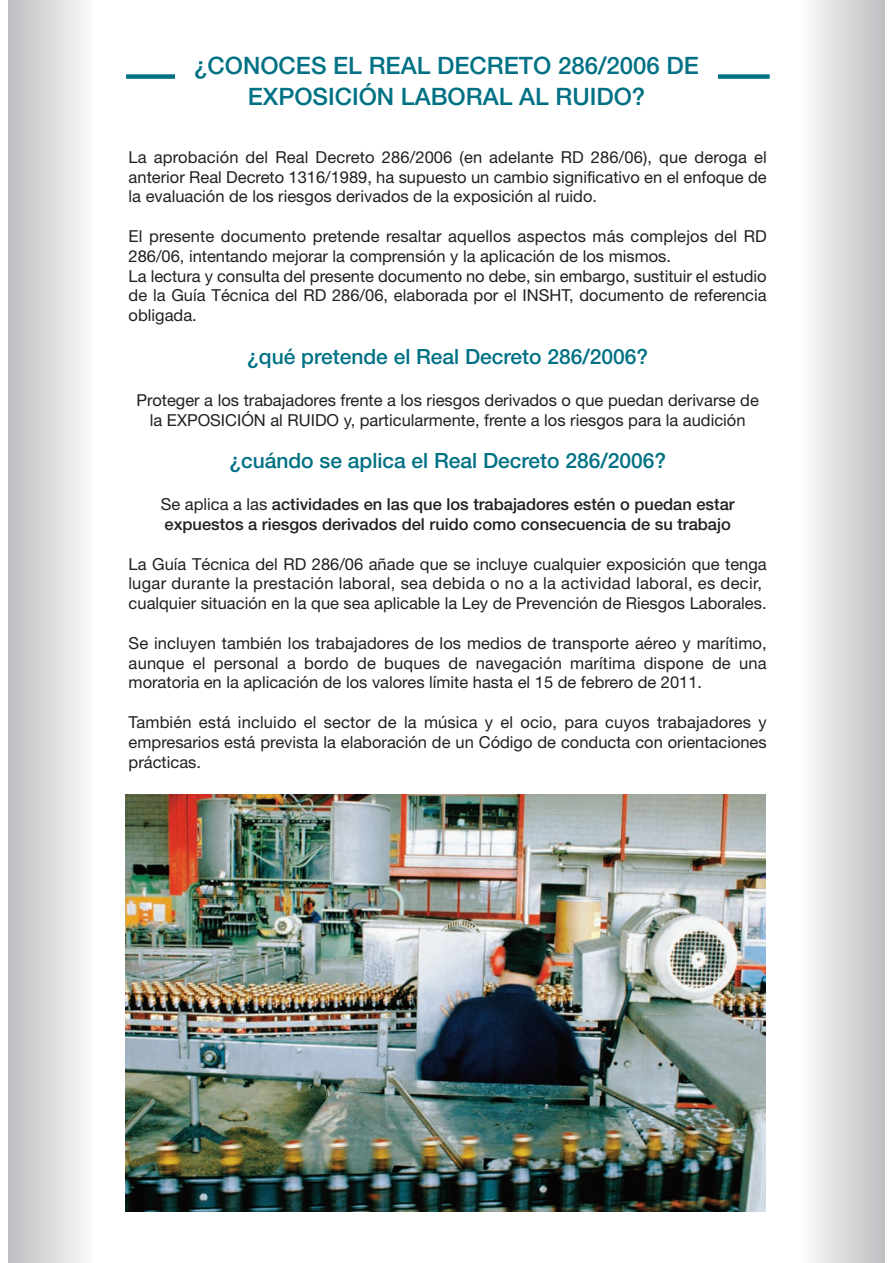
<style>
.page{position:relative;width:893px;height:1263px;background:#fff}
.page>*{position:absolute;margin:0;border:0;box-sizing:border-box;transform-origin:0 0}
.t1{font:500 24px/30.9px "Helvetica Neue";color:#007184;text-align:center}
.t2{font:500 21px "Helvetica Neue";color:#007184}
.t3{font:16.5px/19.8px "Helvetica Neue";color:#231f20;text-align:justify}
.t4{font:500 16.5px/19.8px "Helvetica Neue";color:#231f20}
.s1{font-weight:400}
</style>
<div class="page">
<div style="left:126px;top:74px;width:644px;height:5px;background:#007184"></div>
<div style="left:9px;top:0;width:85px;height:1263px;background:linear-gradient(to right,#bdbec1,#fbfbfc)"></div>
<div style="left:800px;top:0;width:85px;height:1263px;background:linear-gradient(to right,#fcfcfd,#bdbfc1)"></div>
<img style="left:125px;top:794px;width:640px;height:418px">
<div style="left:175px;top:57px;width:543px;height:61px;background:#fff"></div>
<h1 class="t1" style="left:194px;top:52px;width:506px">¿CONOCES EL REAL DECRETO 286/2006 DE<br>EXPOSICIÓN LABORAL AL RUIDO?</h1>
<p class="t3" style="left:129px;top:149px;width:640px">La aprobación del Real Decreto 286/2006 (en adelante RD 286/06), que deroga el anterior Real Decreto 1316/1989, ha supuesto un cambio significativo en el enfoque de la evaluación de los riesgos derivados de la exposición al ruido.</p>
<p class="t3" style="left:129px;top:228px;width:640px;text-align:left">El presente documento pretende resaltar aquellos aspectos más complejos del RD 286/06, intentando mejorar la comprensión y la aplicación de los mismos.<br>La lectura y consulta del presente documento no debe, sin embargo, sustituir el estudio de la Guía Técnica del RD 286/06, elaborada por el INSHT, documento de referencia obligada.</p>
<p class="t2" style="left:247px;top:349px;width:402px">¿qué pretende el Real Decreto 286/2006?</p>
<p class="t3" style="left:136px;top:392px;width:624px;text-align:center">Proteger a los trabajadores frente a los riesgos derivados o que puedan derivarse de la EXPOSICIÓN al RUIDO y, particularmente, frente a los riesgos para la audición</p>
<p class="t2" style="left:229px;top:453px;width:438px">¿cuándo se aplica el Real Decreto 286/2006?</p>
<p class="t4" style="left:161px;top:496px;width:575px"><span class="s1">Se aplica a las</span> actividades en las que los trabajadores estén o puedan estar expuestos a riesgos derivados del ruido como consecuencia de su trabajo</p>
<p class="t3" style="left:129px;top:555px;width:640px;text-align:left">La Guía Técnica del RD 286/06 añade que se incluye cualquier exposición que tenga lugar durante la prestación laboral, sea debida o no a la actividad laboral, es decir, cualquier situación en la que sea aplicable la Ley de Prevención de Riesgos Laborales.</p>
<p class="t3" style="left:129px;top:635px;width:640px">Se incluyen también los trabajadores de los medios de transporte aéreo y marítimo, aunque el personal a bordo de buques de navegación marítima dispone de una moratoria en la aplicación de los valores límite hasta el 15 de febrero de 2011.</p>
<p class="t3" style="left:129px;top:714px;width:640px">También está incluido el sector de la música y el ocio, para cuyos trabajadores y empresarios está prevista la elaboración de un Código de conducta con orientaciones prácticas.</p>
</div>
